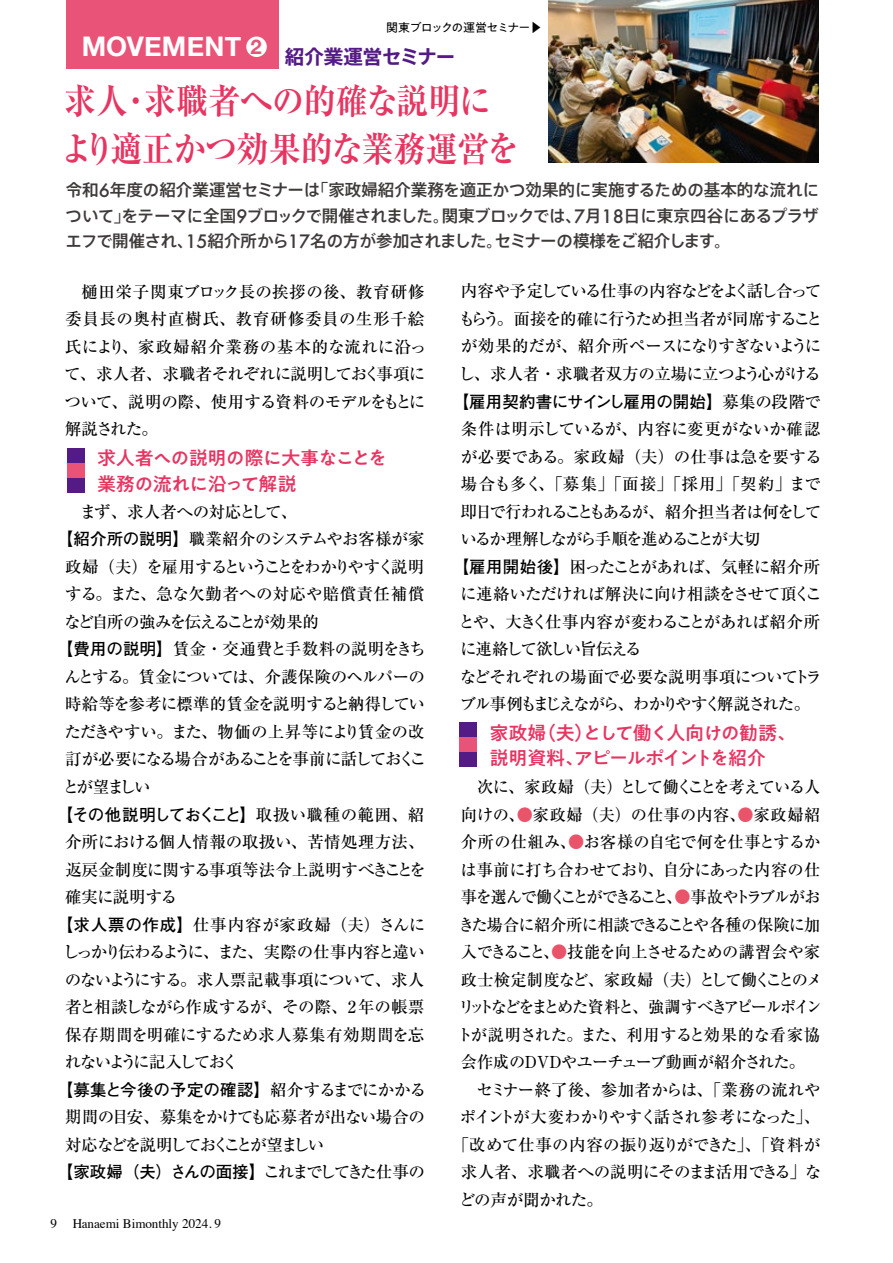
<style>
.page{position:relative;width:893px;height:1263px;background:#fff}
.page>*{position:absolute;margin:0;border:0;box-sizing:border-box;transform-origin:0 0}
.t1{font:700 35.25px/48px "Ryumin Pr 6";letter-spacing:-.01em;color:#e73562;scale:.91 1}
.t2{font:700 27px "Helvetica Neue";letter-spacing:.01em;color:#fff}
.t3{font:700 19.5px "Axis Std";letter-spacing:-.005em;color:#541b86}
.t4{font:500 18.9px/25.5px "PA1 Gothic Std";letter-spacing:-.07em;color:#e73562}
.t5{font:500 18.9px/25.5px "PA1 Gothic Std";letter-spacing:-.04em;color:#e73562}
.t6{font:500 16.5px/27.5px "Ryumin Pr 6";letter-spacing:-.035em;color:#000;text-align:justify}
.t7{font:500 16.5px/27.5px "Ryumin Pr 6";letter-spacing:.005em;color:#000}
.t8{font:500 16.5px/25.5px "Axis Std";letter-spacing:-.03em;color:#3e3a39;text-align:justify}
.t9{font:500 16.5px/27.5px "Ryumin Pr 6";letter-spacing:-.09em;color:#000}
.t10{font:700 16.5px "Futo Go B101 Pr 6";color:#000}
.t11{font:500 16.5px "Ryumin Pr 6";color:#000}
.t12{font:500 16.5px "Ryumin Pr 6";letter-spacing:-.135em;color:#000}
.t13{font:500 16.5px "Ryumin Pr 6";letter-spacing:-.01em;color:#000}
.t14{font:500 16.5px "Ryumin Pr 6";letter-spacing:-.055em;color:#000}
.t15{font:500 16.5px "Ryumin Pr 6";letter-spacing:-.005em;color:#000}
.t16{font:500 16.5px "Ryumin Pr 6";letter-spacing:.03em;color:#000}
.t17{font:500 16.5px "Ryumin Pr 6";letter-spacing:-.125em;color:#000}
.t18{font:500 16.5px "Ryumin Pr 6";letter-spacing:-.15em;color:#000}
.t19{font:500 16.5px "Ryumin Pr 6";letter-spacing:-.08em;color:#000}
.t20{font:500 16.5px "Ryumin Pr 6";letter-spacing:-.13em;color:#000}
.t21{font:500 16.5px "Ryumin Pr 6";letter-spacing:.085em;color:#000}
.t22{font:500 16.5px "Ryumin Pr 6";letter-spacing:-.085em;color:#000}
.t23{font:500 16.5px "Ryumin Pr 6";letter-spacing:-.075em;color:#000}
.t24{font:700 16.5px "Futo Go B101 Pr 6";letter-spacing:-.07em;color:#000}
.t25{font:500 16.5px "Ryumin Pr 6";letter-spacing:-.015em;color:#000}
.t26{font:500 16.5px "Ryumin Pr 6";letter-spacing:.04em;color:#000}
.t27{font:500 16.5px "Ryumin Pr 6";letter-spacing:.02em;color:#000}
.t28{font:500 16.5px "Ryumin Pr 6";letter-spacing:.055em;color:#000}
.t29{font:500 16.5px "Ryumin Pr 6";letter-spacing:-.095em;color:#000}
.t30{font:13.2px "Times";color:#000}
.t31{font:12px "PA1 Gothic Std";letter-spacing:-.075em;color:#000}
.s1{font-family:"Koz Go Pr 6 N"}
.s2{font-size:20.25px;color:#e95377}
.s3{font-family:"Futura";font-size:18px}
.s4{font-family:"Futo Go B101 Pr 6";font-weight:700}
.s5{font-family:"Ryumin Pr 6";font-weight:500}
.s6{color:#fff}
.s7{color:#e9546b}
</style>
<div class="page">
<div style="left:67px;top:448px;width:17px;height:15px;background:#541b86"></div>
<div style="left:67px;top:463px;width:17px;height:15px;background:#e95377"></div>
<div style="left:67px;top:478px;width:17px;height:15px;background:#541b86"></div>
<div style="left:460px;top:722px;width:17px;height:15px;background:#541b86"></div>
<div style="left:460px;top:737px;width:17px;height:15px;background:#e95377"></div>
<div style="left:460px;top:752px;width:17px;height:15px;background:#541b86"></div>
<div style="left:66px;top:0;width:213px;height:68px;background:#e95377"></div>
<div style="left:246px;top:37px;width:21px;height:20px;background:#fff;border-radius:50%"></div>
<img style="left:549px;top:0;width:269px;height:163px">
<p class="t31" style="left:386px;top:20px;width:157px">関東ブロックの運営セミナー<span class="s1">▶</span></p>
<h2 class="t2" style="left:82px;top:25px;width:181px">MOVEMENT <span class="s2">2</span></h2>
<p class="t3" style="left:285px;top:41px;width:172px">紹介業運営セミナー</p>
<h1 class="t1" style="left:61px;top:75px;width:505px">求人・求職者への的確な説明により適正かつ効果的な業務運営を</h1>
<p class="t8" style="left:66px;top:176px;width:755px">令和<span class="s3">6</span>年度の紹介業運営セミナーは「家政婦紹介業務を適正かつ効果的に実施するための基本的な流れについて」をテーマに全国<span class="s3">9</span>ブロックで開催されました。関東ブロックでは、<span class="s3">7</span>月<span class="s3">18</span>日に東京四谷にあるプラザエフで開催され、<span class="s3">15</span>紹介所から<span class="s3">17</span>名の方が参加されました。セミナーの模様をご紹介します。</p>
<p class="t7" style="left:64px;top:277px;width:364px;text-indent:17px">樋田栄子関東ブロック長の挨拶の後、教育研修委員長の奥村直樹氏、教育研修委員の生形千絵氏により、家政婦紹介業務の基本的な流れに沿って、求人者、求職者それぞれに説明しておく事項について、説明の際、使用する資料のモデルをもとに解説された。</p>
<p class="t5" style="left:97px;top:447px;width:292px">求人者への説明の際に大事なことを業務の流れに沿って解説</p>
<p class="t6" style="left:65px;top:497px;width:234px">　まず、求人者への対応として、</p>
<p class="t6" style="left:57px;top:525px;width:369px"><span class="s4">【紹介所の説明】</span>職業紹介のシステムやお客様が家</p>
<p class="t18" style="left:65px;top:554px;width:361px">政婦（夫）を雇用するということをわかりやすく説明</p>
<p class="t16" style="left:65px;top:581px;width:361px">する。また、急な欠勤者への対応や賠償責任補償</p>
<p class="t9" style="left:64px;top:607px;width:257px">など自所の強みを伝えることが効果的</p>
<p class="t13" style="left:57px;top:636px;width:370px"><span class="s4">【費用の説明】</span>賃金・交通費と手数料の説明をきち</p>
<p class="t14" style="left:64px;top:664px;width:362px">んとする。賃金については、介護保険のヘルパーの</p>
<p class="t6" style="left:65px;top:690px;width:361px">時給等を参考に標準的賃金を説明すると納得してい</p>
<p class="t11" style="left:64px;top:719px;width:362px">ただきやすい。また、物価の上昇等により賃金の改</p>
<p class="t19" style="left:65px;top:746px;width:362px">訂が必要になる場合があることを事前に話しておくこ</p>
<p class="t6" style="left:63px;top:772px;width:90px">とが望ましい</p>
<p class="t24" style="left:57px;top:801px;width:369px">【その他説明しておくこと】<span class="s5">取扱い職種の範囲、紹</span></p>
<p class="t27" style="left:65px;top:829px;width:361px">介所における個人情報の取扱い、苦情処理方法、</p>
<p class="t7" style="left:65px;top:855px;width:362px">返戻金制度に関する事項等法令上説明すべきことを</p>
<p class="t6" style="left:65px;top:882px;width:114px">確実に説明する</p>
<p class="t28" style="left:57px;top:911px;width:370px"><span class="s4">【求人票の作成】</span>仕事内容が家政婦（夫）さんに</p>
<p class="t20" style="left:63px;top:939px;width:364px">しっかり伝わるように、また、実際の仕事内容と違い</p>
<p class="t6" style="left:65px;top:965px;width:361px">のないようにする。求人票記載事項について、求人</p>
<p class="t6" style="left:65px;top:992px;width:361px">者と相談しながら作成するが、その際、2年の帳票</p>
<p class="t16" style="left:65px;top:1021px;width:361px">保存期間を明確にするため求人募集有効期間を忘</p>
<p class="t17" style="left:65px;top:1049px;width:175px">れないように記入しておく</p>
<p class="t10" style="left:57px;top:1076px;width:371px">【募集と今後の予定の確認】<span class="s5">紹介するまでにかかる</span></p>
<p class="t9" style="left:65px;top:1103px;width:361px">期間の目安、募集をかけても応募者が出ない場合の対応などを説明しておくことが望ましい</p>
<p class="t10" style="left:57px;top:1159px;width:370px">【家政婦（夫）さんの面接】<span class="s5">これまでしてきた仕事の</span></p>
<p class="t30" style="left:51px;top:1211px;width:172px"><span class="s6">7</span>9 Hanaemi Bimonthly 2024. 9</p>
<p class="t6" style="left:458px;top:277px;width:366px">内容や予定している仕事の内容などをよく話し合ってもらう。面接を的確に行うため担当者が同席することが効果的だが、紹介所ペースになりすぎないようにし、求人者・求職者双方の立場に立つよう心がける</p>
<p class="t10" style="left:453px;top:388px;width:370px">【雇用契約書にサインし雇用の開始】<span class="s5">募集の段階で</span></p>
<p class="t15" style="left:461px;top:416px;width:361px">条件は明示しているが、内容に変更がないか確認</p>
<p class="t7" style="left:461px;top:442px;width:363px">が必要である。家政婦（夫）の仕事は急を要する</p>
<p class="t21" style="left:461px;top:471px;width:362px">場合も多く、「募集」「面接」「採用」「契約」まで</p>
<p class="t22" style="left:461px;top:498px;width:362px">即日で行われることもあるが、紹介担当者は何をして</p>
<p class="t29" style="left:460px;top:526px;width:302px">いるか理解しながら手順を進めることが大切</p>
<p class="t6" style="left:453px;top:552px;width:369px">【<span class="s4">雇用開始後】</span>困ったことがあれば、気軽に紹介所</p>
<p class="t6" style="left:460px;top:580px;width:363px">に連絡いただければ解決に向け相談をさせて頂くこ</p>
<p class="t25" style="left:458px;top:609px;width:363px">とや、大きく仕事内容が変わることがあれば紹介所</p>
<p class="t9" style="left:460px;top:635px;width:183px">に連絡して欲しい旨伝える</p>
<p class="t6" style="left:460px;top:662px;width:364px">などそれぞれの場面で必要な説明事項についてトラ</p>
<p class="t12" style="left:460px;top:691px;width:352px">ブル事例もまじえながら、わかりやすく解説された。</p>
<p class="t4" style="left:490px;top:721px;width:308px">家政婦（夫）として働く人向けの勧誘、説明資料、アピールポイントを紹介</p>
<p class="t23" style="left:461px;top:774px;width:361px">　次に、家政婦（夫）として働くことを考えている人</p>
<p class="t26" style="left:461px;top:801px;width:361px">向けの、<span class="s7">●</span>家政婦（夫）の仕事の内容、<span class="s7">●</span>家政婦紹</p>
<p class="t11" style="left:461px;top:829px;width:361px">介所の仕組み、<span class="s7">●</span>お客様の自宅で何を仕事とするか</p>
<p class="t13" style="left:460px;top:856px;width:361px">は事前に打ち合わせており、自分にあった内容の仕</p>
<p class="t17" style="left:461px;top:884px;width:361px">事を選んで働くことができること、<span class="s7">●</span>事故やトラブルがお</p>
<p class="t6" style="left:459px;top:910px;width:363px">きた場合に紹介所に相談できることや各種の保険に加</p>
<p class="t6" style="left:461px;top:937px;width:361px">入できること、<span class="s7">●</span>技能を向上させるための講習会や家</p>
<p class="t6" style="left:461px;top:965px;width:363px">政士検定制度など、家政婦（夫）として働くことのメ</p>
<p class="t12" style="left:458px;top:994px;width:365px">リットなどをまとめた資料と、強調すべきアピールポイン</p>
<p class="t15" style="left:457px;top:1021px;width:365px">トが説明された。また、利用すると効果的な看家協</p>
<p class="t14" style="left:461px;top:1049px;width:346px">会作成のＤＶＤやユーチューブ動画が紹介された。</p>
<p class="t11" style="left:461px;top:1077px;width:361px">　セミナー終了後、参加者からは、「業務の流れや</p>
<p class="t9" style="left:460px;top:1103px;width:362px">ポイントが大変わかりやすく話され参考になった」、</p>
<p class="t7" style="left:453px;top:1130px;width:369px">「改めて仕事の内容の振り返りができた」、「資料が</p>
<p class="t6" style="left:461px;top:1158px;width:362px">求人者、求職者への説明にそのまま活用できる」な</p>
<p class="t6" style="left:459px;top:1185px;width:146px">どの声が聞かれた。</p>
</div>
